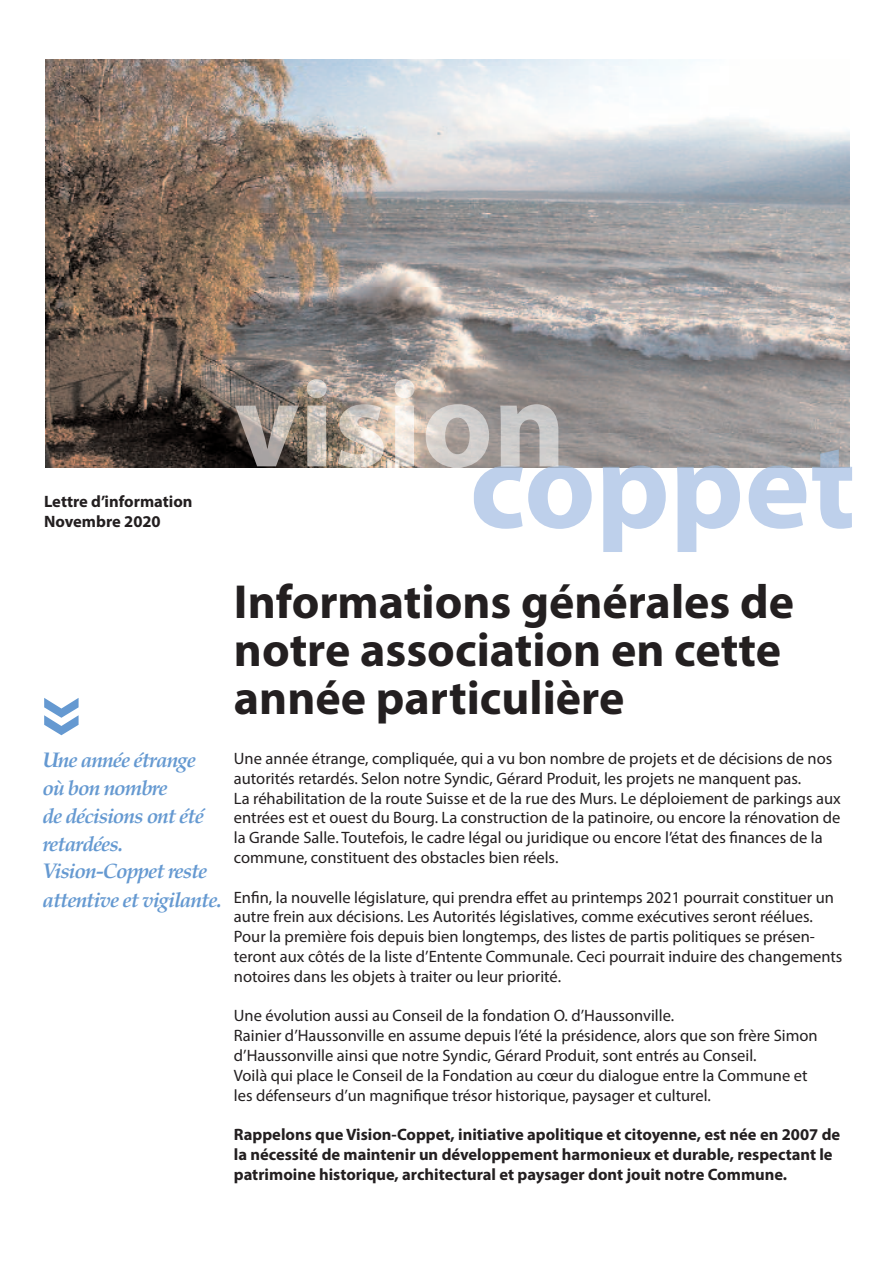
<style>
.page{position:relative;width:893px;height:1263px;background:#fff}
.page>*{position:absolute;margin:0;border:0;box-sizing:border-box;transform-origin:0 0}
.t1{font:700 90px "Myriad Pro";color:#6599d1}
.t2{font:700 48px/48px "Myriad Pro";color:#231f20}
.t3{font:italic 700 21px/27.9px "Palatino";letter-spacing:-.05em;color:#6599d1}
.t4{font:16.5px/19.8px "Myriad Pro";color:#231f20}
.t5{font:700 16.5px/19.8px "Myriad Pro";color:#231f20}
</style>
<div class="page">
<img style="left:45px;top:60px;width:805px;height:407px">
<svg style="left:474px;top:466px;width:378px;height:86px"></svg>
<img style="left:558px;top:449px;width:292px;height:18px">
<hr style="left:235px;top:467px;width:323px;height:1px;background:#fff">
<img style="left:235px;top:379px;width:323px;height:88px">
<img style="left:500px;top:465px;width:58px;height:2px">
<p class="t5" style="left:44px;top:493px;width:150px">Lettre d’information<br>Novembre 2020</p>
<h1 class="t1" style="left:20px;top:738px;width:43px;rotate:-90deg">«</h1>
<p class="t3" style="left:43px;top:748px;width:181px">Une année étrange où bon nombre<br>de décisions ont été retardées.<br>Vision-Coppet reste attentive et vigilante.</p>
<h2 class="t2" style="left:234px;top:581px;width:562px">Informations générales de notre association en cette année particulière</h2>
<p class="t4" style="left:234px;top:750px;width:608px">Une année étrange, compliquée, qui a vu bon nombre de projets et de décisions de nos autorités retardés. Selon notre Syndic, Gérard Produit, les projets ne manquent pas.<br>La réhabilitation de la route Suisse et de la rue des Murs. Le déploiement de parkings aux entrées est et ouest du Bourg. La construction de la patinoire, ou encore la rénovation de la Grande Salle. Toutefois, le cadre légal ou juridique ou encore l’état des finances de la commune, constituent des obstacles bien réels.</p>
<p class="t4" style="left:234px;top:888px;width:610px">Enfin, la nouvelle législature, qui prendra effet au printemps 2021 pourrait constituer un autre frein aux décisions. Les Autorités législatives, comme exécutives seront réélues.<br>Pour la première fois depuis bien longtemps, des listes de partis politiques se présen&shy;teront aux côtés de la liste d’Entente Communale. Ceci pourrait induire des changements notoires dans les objets à traiter ou leur priorité.</p>
<p class="t4" style="left:234px;top:1007px;width:585px">Une évolution aussi au Conseil de la fondation O. d’Haussonville.<br>Rainier d’Haussonville en assume depuis l’été la présidence, alors que son frère Simon d’Haussonville ainsi que notre Syndic, Gérard Produit, sont entrés au Conseil.<br>Voilà qui place le Conseil de la Fondation au cœur du dialogue entre la Commune et les défenseurs d’un magnifique trésor historique, paysager et culturel.</p>
<p class="t5" style="left:234px;top:1126px;width:608px">Rappelons que Vision-Coppet, initiative apolitique et citoyenne, est née en 2007 de la nécessité de maintenir un développement harmonieux et durable, respectant le patrimoine historique, architectural et paysager dont jouit notre Commune.</p>
</div>
